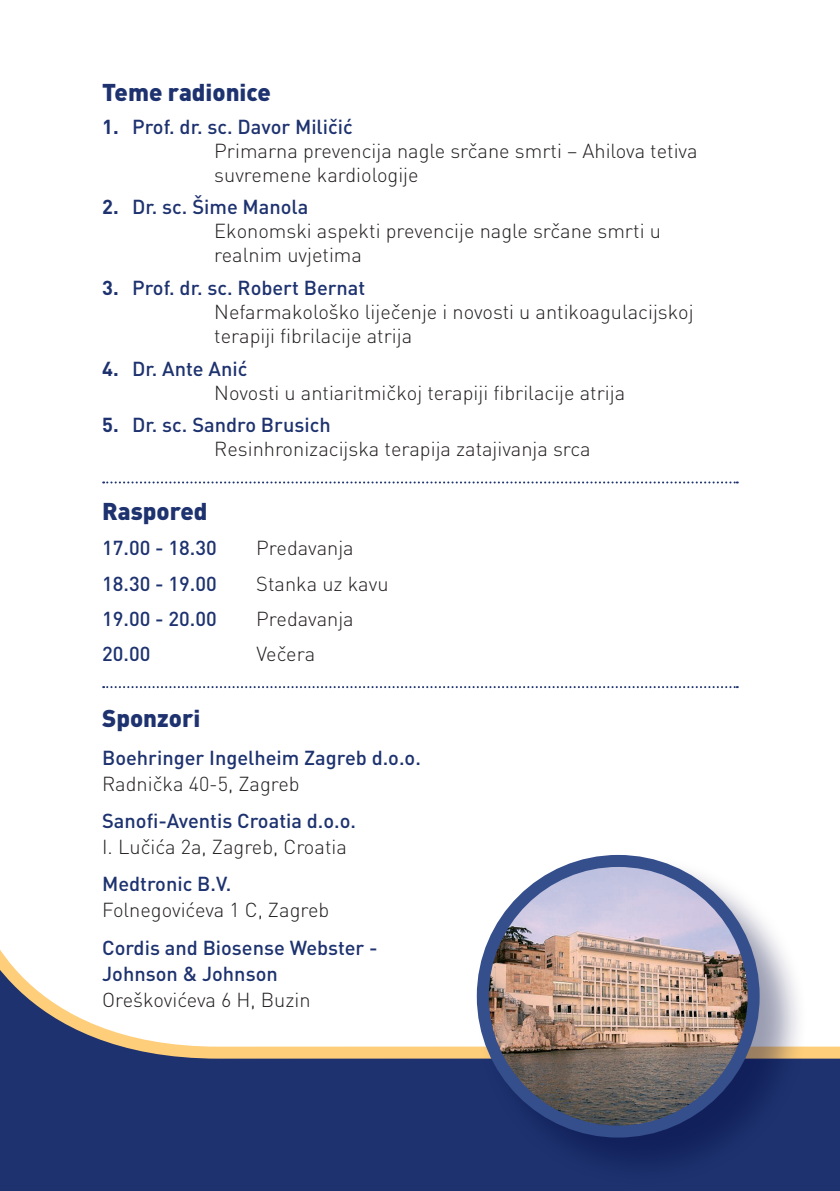
<style>
.page{position:relative;width:840px;height:1191px;background:#fff}
.page>*{position:absolute;margin:0;border:0;box-sizing:border-box;transform-origin:0 0}
.t1{font:900 24px "DIN Pro";color:#1d326f}
.t2{font:300 20px/24px "DIN Pro";color:#231f20}
.t3{font:500 20px/26px "DIN Pro";color:#1d326f}
.s1{font-weight:700;color:#1d326f}
.s2{font-weight:500;color:#1d326f}
.s3{font-weight:300;color:#231f20}
</style>
<div class="page">
<svg style="left:0;top:950px;width:839px;height:241px;fill:#1d326f"></svg>
<svg style="left:103px;top:481px;width:634px;height:2px"></svg>
<svg style="left:103px;top:686px;width:634px;height:2px"></svg>
<div style="left:474px;top:852px;width:332px;height:332px;background:#00063b;opacity:.4"></div>
<img style="left:482px;top:861px;width:271px;height:270px;border-radius:135px">
<div style="left:476px;top:855px;width:283px;height:282px;border:12px solid #354e8c;border-radius:50%"></div>
<p class="t1" style="left:102px;top:76px;width:170px">Teme radionice</p>
<p class="t2" style="left:214px;top:114px;width:484px;text-indent:-112px"><span class="s1">1.</span> <span class="s2">Prof. dr. sc. Davor Miličić<br></span>Primarna prevencija nagle srčane smrti – Ahilova tetiva suvremene kardiologije</p>
<p class="t2" style="left:214px;top:194px;width:448px;text-indent:-112px"><span class="s1">2.</span> <span class="s2">Dr. sc. Šime Manola<br></span>Ekonomski aspekti prevencije nagle srčane smrti u realnim uvjetima</p>
<p class="t2" style="left:214px;top:275px;width:480px;text-indent:-112px"><span class="s1">3.</span> <span class="s2">Prof. dr. sc. Robert Bernat<br></span>Nefarmakološko liječenje i novosti u antikoagulacijskoj terapiji fibrilacije atrija</p>
<p class="t2" style="left:214px;top:355px;width:412px;text-indent:-112px"><span class="s1">4.</span> <span class="s2">Dr. Ante Anić<br></span>Novosti u antiaritmičkoj terapiji fibrilacije atrija</p>
<p class="t2" style="left:214px;top:412px;width:378px;text-indent:-112px"><span class="s1">5.</span> <span class="s2">Dr. sc. Sandro Brusich<br></span>Resinhronizacijska terapija zatajivanja srca</p>
<p class="t1" style="left:102px;top:495px;width:107px">Raspored</p>
<p class="t3" style="left:102px;top:534px;width:116px">17.00 - 18.30</p>
<p class="t2" style="left:256px;top:535px;width:99px">Predavanja</p>
<p class="t3" style="left:102px;top:569px;width:116px">18.30 - 19.00</p>
<p class="t2" style="left:256px;top:570px;width:134px">Stanka uz kavu</p>
<p class="t3" style="left:102px;top:605px;width:116px">19.00 - 20.00</p>
<p class="t2" style="left:256px;top:606px;width:99px">Predavanja</p>
<p class="t3" style="left:102px;top:640px;width:50px">20.00</p>
<p class="t2" style="left:256px;top:641px;width:60px">Večera</p>
<p class="t1" style="left:102px;top:702px;width:100px">Sponzori</p>
<p class="t3" style="left:102px;top:743px;width:320px">Boehringer Ingelheim Zagreb d.o.o.<br><span class="s3">Radnička 40-5, Zagreb</span></p>
<p class="t3" style="left:102px;top:807px;width:255px">Sanofi-Aventis Croatia d.o.o.<br><span class="s3">I. Lučića 2a, Zagreb, Croatia</span></p>
<p class="t2" style="left:102px;top:870px;width:228px;line-height:26px"><span class="s2">Medtronic B.V.<br></span>Folnegovićeva 1 C, Zagreb</p>
<p class="t3" style="left:102px;top:933px;width:277px">Cordis and Biosense Webster -<br>Johnson &amp; Johnson<br><span class="s3">Oreškovićeva 6 H, Buzin</span></p>
</div>
